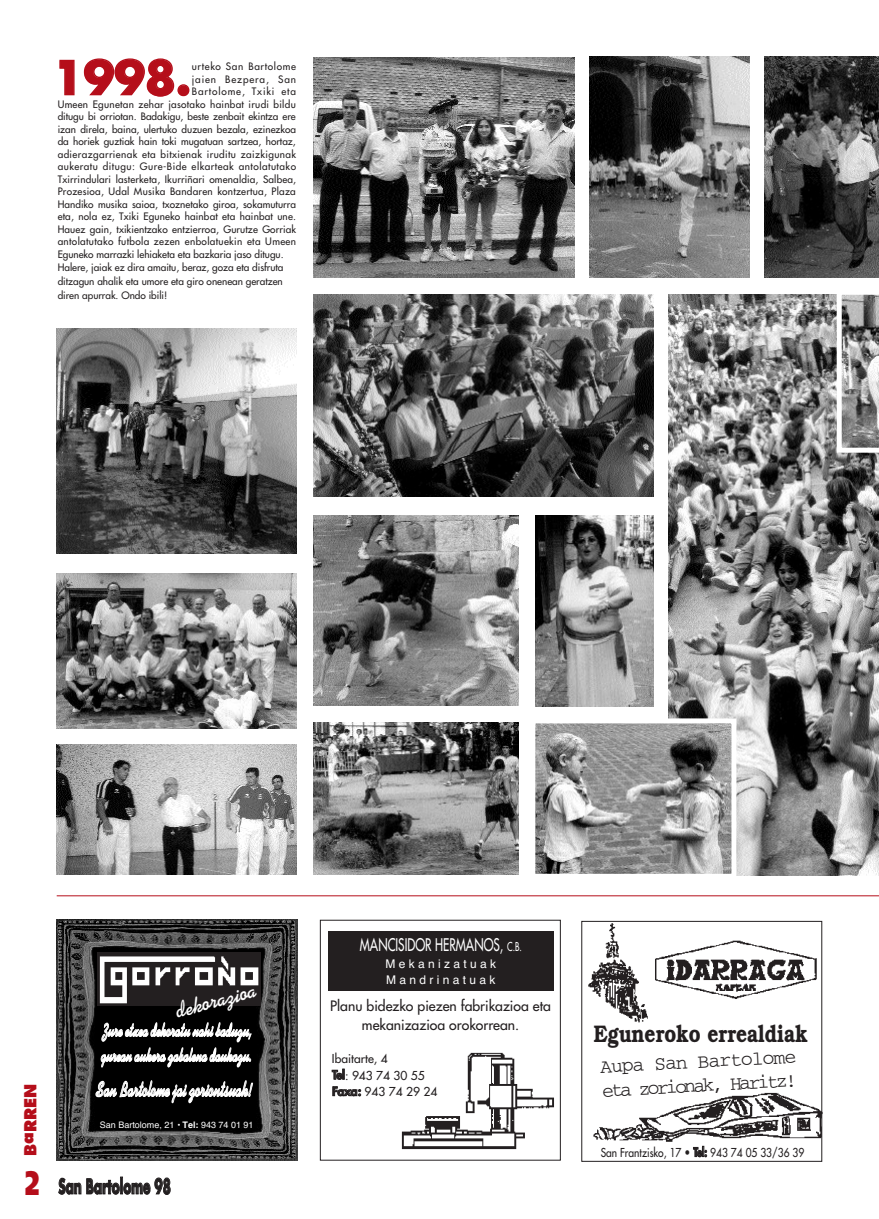
<style>
.page{position:relative;width:879px;height:1219px;background:#fff}
.page>*{position:absolute;margin:0;border:0;box-sizing:border-box;transform-origin:0 0}
.t1{font:700 45.3px "Futura";color:#b50e1a}
.t2{font:700 24.8px "Swing";color:#fff;scale:.94 1}
.t3{font:700 24px "Swing";color:#fff;scale:.63 1}
.t4{font:600 24px "Bookman";color:#231f20;scale:.8 1}
.t5{font:700 20.9px/25.1px "Swing";color:#fff;scale:.65 1}
.t6{font:20px/24px "Courier";color:#231f20}
.t7{font:700 20px "Futura";color:#231f20;scale:.6 1}
.t8{font:17px "Futura";color:#fff;scale:.7 1}
.t9{font:800 16.2px "Futura";color:#b50e1a}
.t10{font:14px/19.1px "Futura";color:#231f20;text-align:center}
.t11{font:12px/16.4px "Futura";color:#231f20}
.t12{font:12px "Futura";color:#231f20;scale:.85 1}
.t13{font:12px/16px "Helvetica";letter-spacing:.28em;color:#fff}
.t14{font:10px/13.6px "Futura";letter-spacing:.015em;color:#231f20;text-align:justify}
.t15{font:10px "Futura";letter-spacing:.04em;color:#231f20}
.t16{font:10px "Futura";letter-spacing:.05em;color:#231f20}
.t17{font:10px "Futura";letter-spacing:.035em;color:#231f20}
.t18{font:10px "Futura";letter-spacing:.085em;color:#231f20}
.t19{font:10px "Futura";letter-spacing:.065em;color:#231f20}
.t20{font:9px "Helvetica";color:#fff}
.s1{font-weight:700}
.s2{font-family:"Frutiger";font-weight:900;font-size:34px;color:#b50e1a}
.s3{font-size:12px}
.s4{font-weight:800}
</style>
<div class="page">
<hr style="left:57px;top:895px;width:822px;height:1px;background:#b50e1a">
<img style="left:401px;top:1052px;width:153px;height:98px">
<div style="left:320px;top:920px;width:241px;height:241px;border:1px solid #231f20"></div>
<div style="left:328px;top:931px;width:226px;height:59px;background:#231f20"></div>
<img style="left:314px;top:57px;width:261px;height:221px">
<img style="left:589px;top:57px;width:160px;height:221px">
<img style="left:764px;top:57px;width:115px;height:221px">
<img style="left:57px;top:329px;width:240px;height:224px">
<img style="left:314px;top:295px;width:340px;height:202px">
<img style="left:535px;top:515px;width:119px;height:191px">
<img style="left:314px;top:515px;width:204px;height:190px">
<img style="left:314px;top:723px;width:204px;height:151px">
<img style="left:57px;top:574px;width:239px;height:155px">
<img style="left:57px;top:745px;width:240px;height:129px">
<img style="left:668px;top:295px;width:211px;height:580px">
<div style="left:581px;top:921px;width:241px;height:241px;border:1px solid #231f20"></div>
<img style="left:582px;top:923px;width:240px;height:101px">
<img style="left:593px;top:1092px;width:229px;height:50px">
<img style="left:57px;top:920px;width:241px;height:241px">
<img style="left:97px;top:952px;width:164px;height:54px">
<img style="left:536px;top:724px;width:194px;height:149px">
<div style="left:530px;top:718px;width:206px;height:161px;border:5px solid #fff"></div>
<svg style="left:836px;top:294px;width:43px;height:159px"></svg>
<h1 class="t1" style="left:53px;top:57px;width:140px">1998.</h1>
<p class="t19" style="left:192px;top:62px;width:106px">urteko San Bartolome</p>
<p class="t18" style="left:192px;top:74px;width:106px">jaien Bezpera, San</p>
<p class="t18" style="left:192px;top:87px;width:106px">Bartolome, Txiki eta</p>
<p class="t14" style="left:58px;top:98px;width:240px">Umeen Egunetan zehar jasotako hainbat irudi bildu</p>
<p class="t14" style="left:58px;top:110px;width:240px">ditugu bi orriotan. Badakigu, beste zenbait ekintza ere</p>
<p class="t14" style="left:58px;top:123px;width:240px">izan direla, baina, ulertuko duzuen bezala, ezinezkoa</p>
<p class="t14" style="left:58px;top:135px;width:239px">da horiek guztiak hain toki mugatuan sartzea, hortaz,</p>
<p class="t15" style="left:58px;top:149px;width:240px">adierazgarrienak eta bitxienak iruditu zaizkigunak</p>
<p class="t16" style="left:58px;top:162px;width:240px">aukeratu ditugu: Gure-Bide elkarteak antolatutako</p>
<p class="t14" style="left:58px;top:173px;width:240px">Txirrindulari lasterketa, Ikurriñari omenaldia, Salbea,</p>
<p class="t14" style="left:58px;top:185px;width:240px">Prozesioa, Udal Musika Bandaren kontzertua, Plaza</p>
<p class="t14" style="left:58px;top:198px;width:240px">Handiko musika saioa, txoznetako giroa, sokamuturra</p>
<p class="t14" style="left:58px;top:210px;width:240px">eta, nola ez, Txiki Eguneko hainbat eta hainbat une.</p>
<p class="t14" style="left:58px;top:223px;width:240px">Hauez gain, txikientzako entzierroa, Gurutze Gorriak</p>
<p class="t17" style="left:58px;top:237px;width:240px">antolatutako futbola zezen enbolatuekin eta Umeen</p>
<p class="t14" style="left:58px;top:248px;width:227px">Eguneko marrazki lehiaketa eta bazkaria jaso ditugu.</p>
<p class="t14" style="left:58px;top:262px;width:227px">Halere, jaiak ez dira amaitu, beraz, goza eta disfruta ditzagun ahalik eta umore eta giro onenean geratzen diren apurrak. Ondo ibili!</p>
<h3 class="t9" style="left:23px;top:1156px;width:74px;rotate:-90deg">BaRREN</h3>
<h2 class="t2" style="left:172px;top:996px;width:89px;rotate:-15deg">dekorazioa</h2>
<h3 class="t5" style="left:101px;top:1017px;width:234px">Zure etxea dekoratu nahi baduzu, gurean aukera zabalena daukazu.</h3>
<h3 class="t3" style="left:96px;top:1074px;width:249px">San Bartolome jai zoriontsuak!</h3>
<p class="t20" style="left:100px;top:1119px;width:155px">San Bartolome, 21 • <span class="s1">Tel:</span> 943 74 01 91</p>
<h3 class="t7" style="left:25px;top:1177px;width:245px"><span class="s2">2</span> San Bartolome 98</h3>
<h3 class="t8" style="left:360px;top:936px;width:233px">MANCISIDOR HERMANOS, <span class="s3">C.B.</span></h3>
<p class="t13" style="left:385px;top:956px;width:112px">Mekanizatuak<br>Mandrinatuak</p>
<h3 class="t10" style="left:330px;top:997px;width:222px">Planu bidezko piezen fabrikazioa eta mekanizazioa orokorrean.</h3>
<p class="t11" style="left:332px;top:1051px;width:107px">Ibaitarte, 4<br><span class="s4">Tel</span>: 943 74 30 55<br><span class="s4">Faxa:</span> 943 74 29 24</p>
<h3 class="t4" style="left:594px;top:1020px;width:269px">Eguneroko errealdiak</h3>
<h3 class="t6" style="left:599px;top:1056px;width:198px;rotate:-3deg">Aupa San Bartolome eta zorionak, Haritz!</h3>
<p class="t12" style="left:601px;top:1146px;width:241px">San Frantzisko, 17 • <span class="s4">Tel:</span> 943 74 05 33/36 39</p>
</div>
